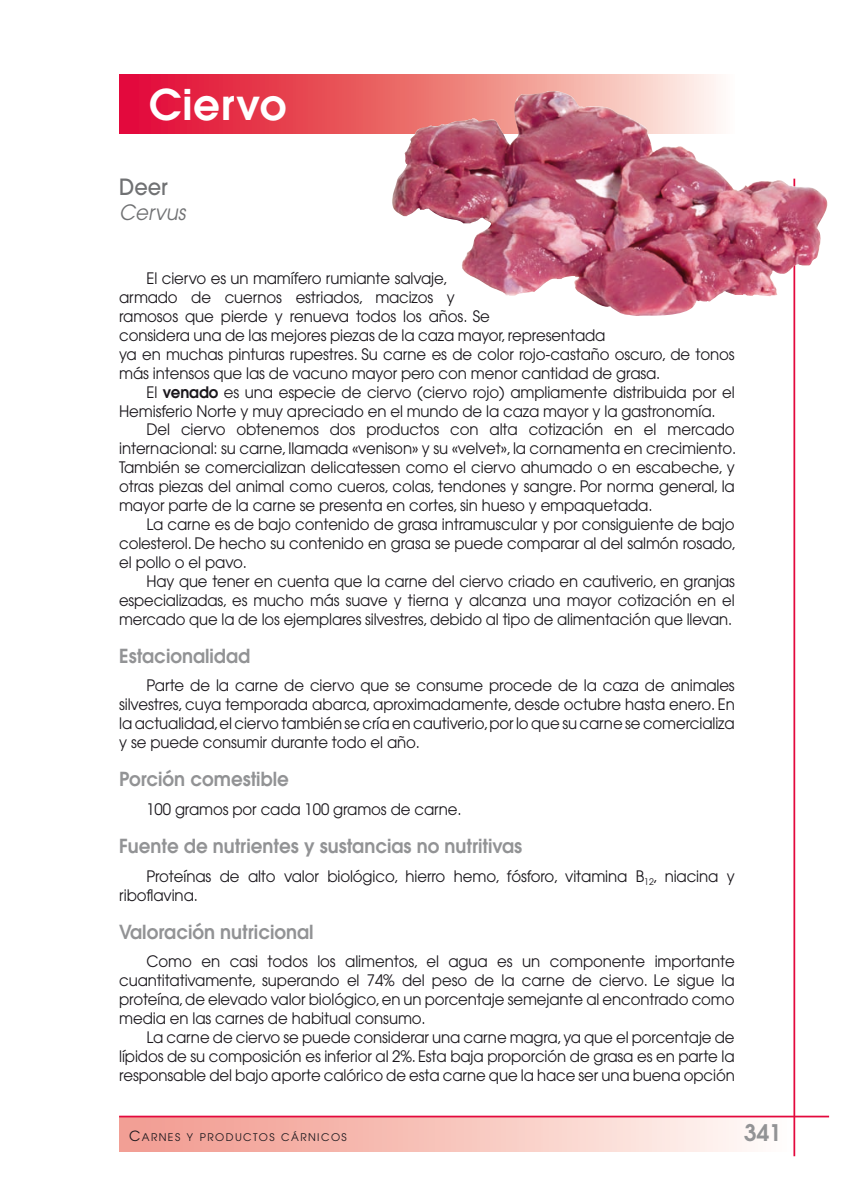
<style>
.page{position:relative;width:844px;height:1191px;background:#fff}
.page>*{position:absolute;margin:0;border:0;box-sizing:border-box;transform-origin:0 0}
.t1{font:600 42px "Avant Garde";letter-spacing:.015em;color:#fff}
.t2{font:600 22.75px "Avant Garde";color:#929395}
.t3{font:500 22.22px "Avant Garde";color:#707173;scale:.94 1}
.t4{font:italic 21px "Avant Garde";color:#707173;scale:.94 1}
.t5{font:600 19.25px "Avant Garde";color:#929395;scale:.95 1}
.t6{font:15.75px/18.9px "Avant Garde";letter-spacing:-.01em;color:#1a171c;text-align:justify;scale:.95 1}
.t7{font:15.75px/18.9px "Avant Garde";letter-spacing:-.01em;color:#1a171c;text-align:justify;scale:.94 1}
.t8{font:10.5px "Avant Garde";letter-spacing:.135em;color:#1a171c}
.s1{font-weight:600}
.s2{font-size:14px}
</style>
<div class="page">
<svg style="left:119px;top:74px;width:599px;height:60px;background:#e95362"></svg>
<div style="left:119px;top:1116px;width:675px;height:35px;background:linear-gradient(to right,#f1978a,#fffbf7)"></div>
<hr style="left:119px;top:1115px;width:709px;height:2px;background:#e3093d">
<hr style="left:793px;top:179px;width:2px;height:977px;background:#e3093d">
<img style="left:389px;top:91px;width:439px;height:225px">
<h1 class="t1" style="left:149px;top:77px;width:139px">Ciervo</h1>
<h3 class="t3" style="left:119px;top:173px;width:53px">Deer</h3>
<h3 class="t4" style="left:119px;top:200px;width:72px">Cervus</h3>
<p class="t6" style="left:119px;top:269px;width:649px;text-align:left;text-indent:27px">El ciervo es un mamífero rumiante salvaje,<br>armado de cuernos estriados, macizos y<br>ramosos que pierde y renueva todos los años. Se<br>considera una de las mejores piezas de la caza mayor, representada<br>ya en muchas pinturas rupestres. Su carne es de color rojo-castaño oscuro, de tonos más intensos que las de vacuno mayor pero con menor cantidad de grasa.</p>
<p class="t6" style="left:119px;top:382px;width:649px;text-indent:27px">El <span class="s1">venado</span> es una especie de ciervo (ciervo rojo) ampliamente distribuida por el<br>Hemisferio Norte y muy apreciado en el mundo de la caza mayor y la gastronomía.</p>
<p class="t6" style="left:119px;top:420px;width:651px;text-indent:27px">Del ciervo obtenemos dos productos con alta cotización en el mercado internacional: su carne, llamada «venison» y su «velvet», la cornamenta en crecimiento.<br>También se comercializan delicatessen como el ciervo ahumado o en escabeche, y otras piezas del animal como cueros, colas, tendones y sangre. Por norma general, la mayor parte de la carne se presenta en cortes, sin hueso y empaquetada.</p>
<p class="t6" style="left:119px;top:515px;width:651px;text-indent:27px">La carne es de bajo contenido de grasa intramuscular y por consiguiente de bajo colesterol. De hecho su contenido en grasa se puede comparar al del salmón rosado, el pollo o el pavo.</p>
<p class="t7" style="left:119px;top:571px;width:656px;text-indent:27px">Hay que tener en cuenta que la carne del ciervo criado en cautiverio, en granjas especializadas, es mucho más suave y tierna y alcanza una mayor cotización en el mercado que la de los ejemplares silvestres, debido al tipo de alimentación que llevan.</p>
<p class="t5" style="left:119px;top:643px;width:139px">Estacionalidad</p>
<p class="t6" style="left:119px;top:676px;width:649px;text-indent:27px">Parte de la carne de ciervo que se consume procede de la caza de animales silvestres, cuya temporada abarca, aproximadamente, desde octubre hasta enero. En la actualidad,el ciervo también se cría en cautiverio,por lo que su carne se comercializa y se puede consumir durante todo el año.</p>
<p class="t5" style="left:119px;top:766px;width:180px">Porción comestible</p>
<p class="t6" style="left:146px;top:799px;width:333px">100 gramos por cada 100 gramos de carne.</p>
<p class="t5" style="left:119px;top:833px;width:426px">Fuente de nutrientes y sustancias no nutritivas</p>
<p class="t6" style="left:119px;top:866px;width:649px;text-indent:27px">Proteínas de alto valor biológico, hierro hemo, fósforo, vitamina B<sub>12</sub>, niacina y riboflavina.</p>
<p class="t5" style="left:119px;top:919px;width:206px">Valoración nutricional</p>
<p class="t6" style="left:119px;top:952px;width:649px;text-indent:27px">Como en casi todos los alimentos, el agua es un componente importante cuantitativamente, superando el 74% del peso de la carne de ciervo. Le sigue la proteína, de elevado valor biológico, en un porcentaje semejante al encontrado como media en las carnes de habitual consumo.</p>
<p class="t6" style="left:119px;top:1027px;width:649px;text-indent:27px">La carne de ciervo se puede considerar una carne magra, ya que el porcentaje de lípidos de su composición es inferior al 2%. Esta baja proporción de grasa es en parte la responsable del bajo aporte calórico de esta carne que la hace ser una buena opción</p>
<p class="t8" style="left:129px;top:1131px;width:219px"><span class="s2">C</span>ARNES Y PRODUCTOS CÁRNICOS</p>
<h2 class="t2" style="left:743px;top:1118px;width:40px">341</h2>
</div>
